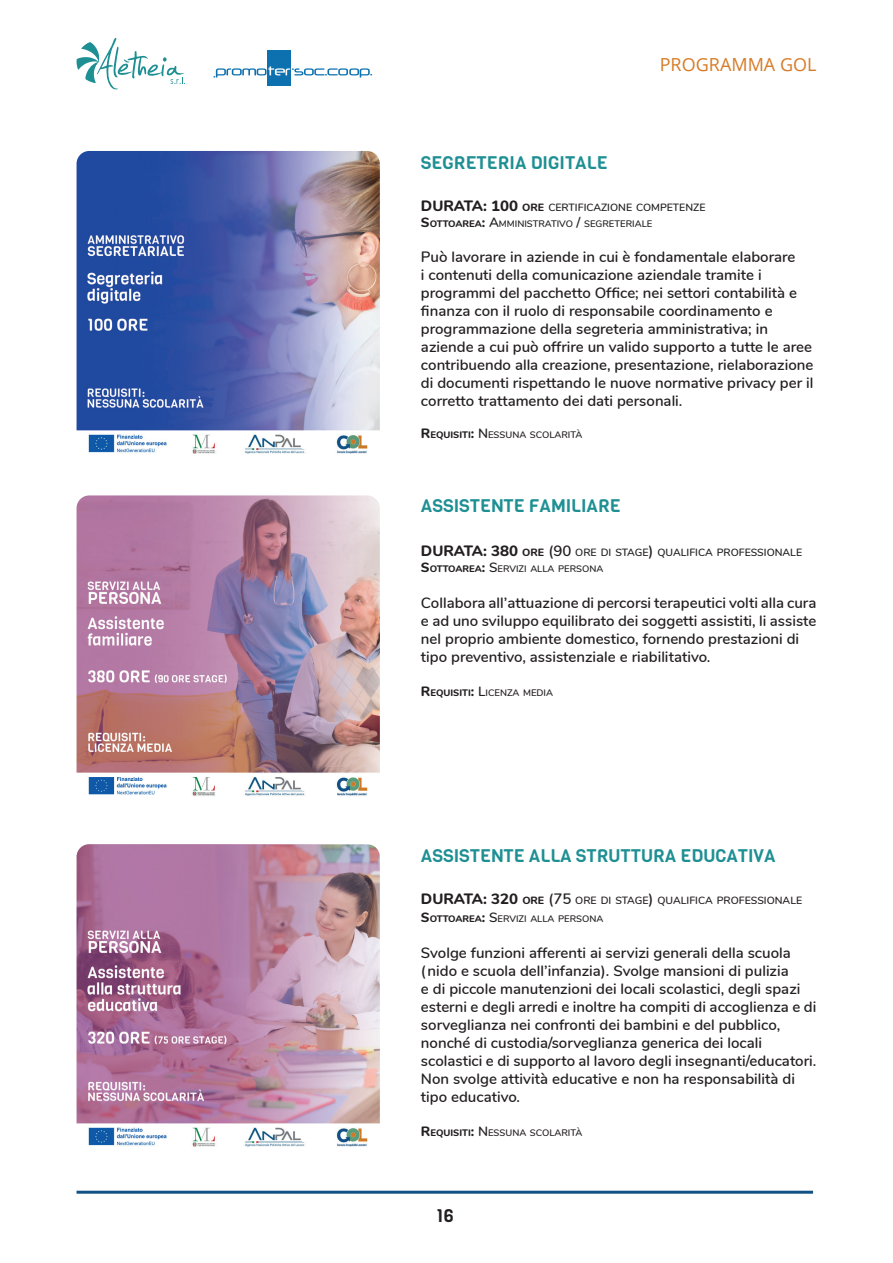
<style>
.page{position:relative;width:893px;height:1263px;background:#fff}
.page>*{position:absolute;margin:0;border:0;box-sizing:border-box;transform-origin:0 0}
.t1{font:18px "Viga";color:#1e8f93}
.t2{font:18px "Open Sans";color:#d77b26}
.t3{font:18px "Viga";color:#231f20}
.t4{font:600 15px/18px "Nunito";color:#231f20}
.t5{font:600 10.5px "Nunito";color:#231f20}
.t6{font:600 9.45px "Nunito";color:#231f20}
.s1{font-weight:800;font-size:15px}
.s2{font-weight:800}
.s3{font-weight:800;font-size:13.5px}
.s4{font-size:13.5px}
.s5{font-size:15px}
</style>
<div class="page">
<svg style="left:76px;top:38px;width:109px;height:52px"></svg>
<hr style="left:77px;top:1191px;width:736px;height:3px;background:#115184">
<div style="left:268px;top:51px;width:23px;height:35px;background:#0d71af"></div>
<svg style="left:213px;top:66px;width:159px;height:12px"></svg>
<img style="left:77px;top:151px;width:303px;height:303px">
<img style="left:77px;top:495px;width:303px;height:301px">
<img style="left:77px;top:844px;width:303px;height:303px">
<p class="t1" style="left:421px;top:151px;width:188px">SEGRETERIA DIGITALE</p>
<p class="t2" style="left:660px;top:52px;width:158px">PROGRAMMA GOL</p>
<p class="t5" style="left:421px;top:200px;width:286px"><span class="s1">DURATA: 100</span> <span class="s2">ORE</span> CERTIFICAZIONE COMPETENZE</p>
<p class="t6" style="left:421px;top:217px;width:233px"><span class="s3">S</span><span class="s2">OTTOAREA</span><span class="s3">:</span> <span class="s4">A</span>MMINISTRATIVO <span class="s4">/</span> SEGRETERIALE</p>
<p class="t4" style="left:421px;top:246px;width:394px">Può lavorare in aziende in cui è fondamentale elaborare<br>i contenuti della comunicazione aziendale tramite i programmi del pacchetto Office; nei settori contabilità e finanza con il ruolo di responsabile coordinamento e programmazione della segreteria amministrativa; in aziende a cui può offrire un valido supporto a tutte le aree contribuendo alla creazione, presentazione, rielaborazione di documenti rispettando le nuove normative privacy per il corretto trattamento dei dati personali.</p>
<p class="t6" style="left:421px;top:428px;width:163px"><span class="s3">R</span><span class="s2">EQUISITI</span><span class="s3">:</span> <span class="s4">N</span> ESSUNA SCOLARITÀ</p>
<p class="t1" style="left:421px;top:494px;width:201px">ASSISTENTE FAMILIARE</p>
<p class="t5" style="left:421px;top:544px;width:383px"><span class="s1">DURATA: 380</span> <span class="s2">ORE</span> <span class="s5">(90</span> ORE DI STAGE<span class="s5">)</span> QUALIFICA PROFESSIONALE</p>
<p class="t6" style="left:421px;top:561px;width:184px"><span class="s3">S</span><span class="s2">OTTOAREA</span><span class="s3">:</span> <span class="s4">S</span>ERVIZI ALLA PERSONA</p>
<p class="t4" style="left:421px;top:593px;width:397px">Collabora all’attuazione di percorsi terapeutici volti alla cura e ad uno sviluppo equilibrato dei soggetti assistiti, li assiste nel proprio ambiente domestico, fornendo prestazioni di tipo preventivo, assistenziale e riabilitativo.</p>
<p class="t6" style="left:421px;top:686px;width:134px"><span class="s3">R</span><span class="s2">EQUISITI</span><span class="s3">:</span> <span class="s4">L</span>ICENZA MEDIA</p>
<p class="t1" style="left:421px;top:844px;width:356px">ASSISTENTE ALLA STRUTTURA EDUCATIVA</p>
<p class="t5" style="left:421px;top:893px;width:383px"><span class="s1">DURATA: 320</span> <span class="s2">ORE</span> <span class="s5">(75</span> ORE DI STAGE<span class="s5">)</span> QUALIFICA PROFESSIONALE</p>
<p class="t6" style="left:421px;top:912px;width:184px"><span class="s3">S</span><span class="s2">OTTOAREA</span><span class="s3">:</span> <span class="s4">S</span>ERVIZI ALLA PERSONA</p>
<p class="t4" style="left:421px;top:943px;width:397px">Svolge funzioni afferenti ai servizi generali della scuola (nido e scuola dell’infanzia). Svolge mansioni di pulizia<br>e di piccole manutenzioni dei locali scolastici, degli spazi esterni e degli arredi e inoltre ha compiti di accoglienza e di sorveglianza nei confronti dei bambini e del pubblico, nonché di custodia/sorveglianza generica dei locali scolastici e di supporto al lavoro degli insegnanti/educatori.<br>Non svolge attività educative e non ha responsabilità di tipo educativo.</p>
<p class="t6" style="left:421px;top:1126px;width:163px"><span class="s3">R</span><span class="s2">EQUISITI</span><span class="s3">:</span> <span class="s4">N</span> ESSUNA SCOLARITÀ</p>
<p class="t3" style="left:436px;top:1203px;width:19px">16</p>
</div>
